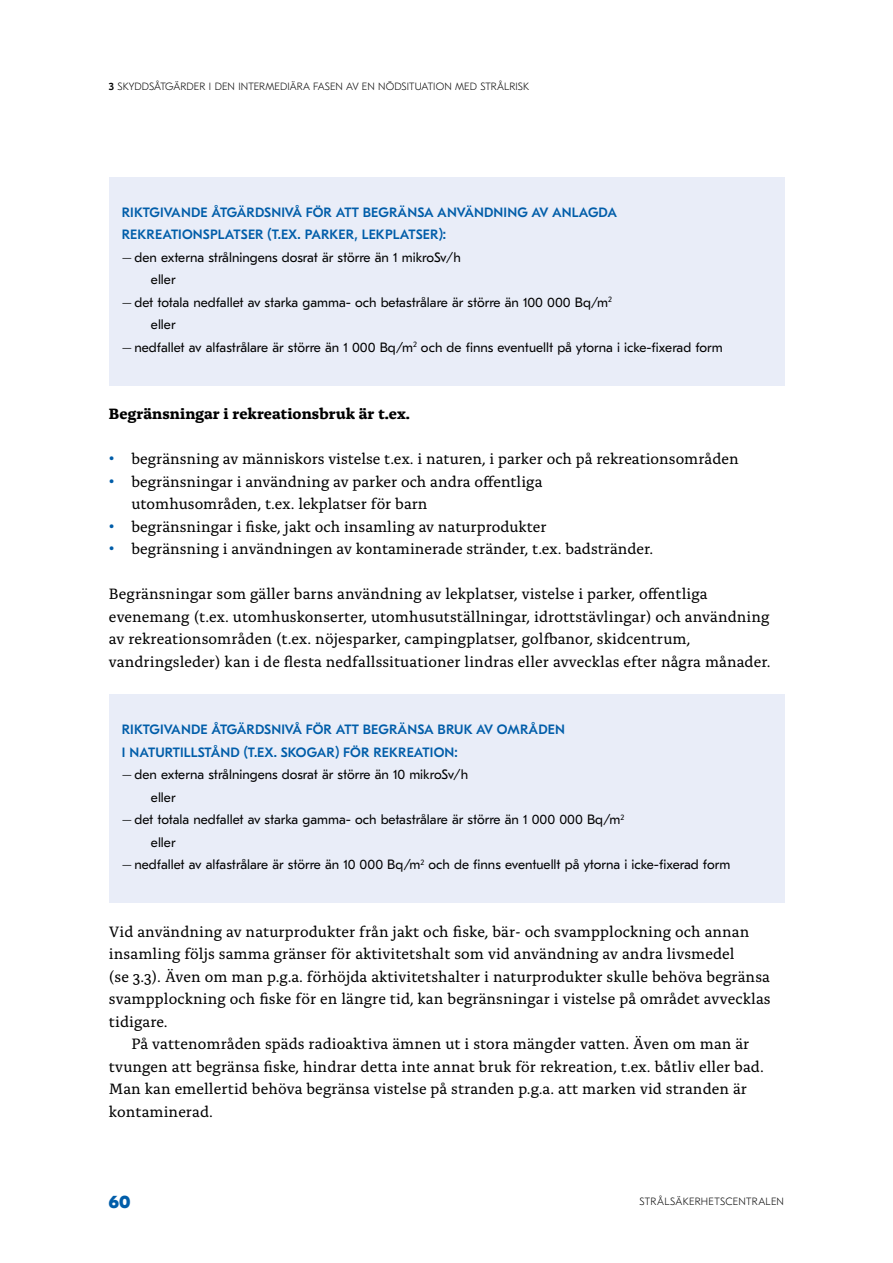
<style>
.page{position:relative;width:893px;height:1263px;background:#fff}
.page>*{position:absolute;margin:0;border:0;box-sizing:border-box;transform-origin:0 0}
.t1{font:800 18px "GT Eesti Display";color:#005da9}
.P_1{font:15.75px/22.5px "Alda OT";letter-spacing:.005em;color:#000}
.UL{font:15.75px/22.5px "Alda OT";color:#000}
.P_1-2{font:700 15.75px "Alda OT";letter-spacing:.005em;color:#000}
.väriboksin_tekstit_l{font:13.5px "GT Eesti Text";color:#000}
.väriboksin_sisältöot{font:500 13.5px/22.5px "GT Eesti Text";letter-spacing:.01em;color:#005da9}
.väriboksin_tekstit{font:13.5px "GT Eesti Text";color:#000}
.t2{font:100 10.5px "GT Eesti Text";letter-spacing:.01em;color:#000}
.s1{font-weight:500}
.s2{font-weight:100}
.s3{font-family:"GT Eesti Text";font-weight:500;color:#005da9}
</style>
<div class="page">
<div style="left:109px;top:177px;width:675px;height:78px;background:#e9edf8"></div>
<div style="left:109px;top:239px;width:675px;height:56px;background:#e9edf8"></div>
<div style="left:109px;top:284px;width:675px;height:56px;background:#e9edf8"></div>
<div style="left:109px;top:329px;width:675px;height:56px;background:#e9edf8"></div>
<div style="left:109px;top:694px;width:675px;height:79px;background:#e9edf8"></div>
<div style="left:109px;top:756px;width:675px;height:56px;background:#e9edf8"></div>
<div style="left:109px;top:801px;width:675px;height:56px;background:#e9edf8"></div>
<div style="left:109px;top:846px;width:675px;height:56px;background:#e9edf8"></div>
<p class="t2" style="left:109px;top:80px;width:422px"><span class="s1">3</span> SKYDDSÅTGÄRDER I DEN INTERMEDIÄRA FASEN AV EN NÖDSITUATION MED STRÅLRISK</p>
<p class="väriboksin_sisältöot" style="left:122px;top:201px;width:497px">RIKTGIVANDE ÅTGÄRDSNIVÅ FÖR ATT BEGRÄNSA ANVÄNDNING AV ANLAGDA<br>REKREATIONSPLATSER (T.EX. PARKER, LEKPLATSER):</p>
<p class="väriboksin_tekstit_l" style="left:122px;top:250px;width:341px"><span class="s2">–</span> den externa strålningens dosrat är större än 1 mikroSv/h</p>
<p class="väriboksin_tekstit" style="left:151px;top:272px;width:26px">eller</p>
<p class="väriboksin_tekstit_l" style="left:122px;top:295px;width:492px"><span class="s2">–</span> det totala nedfallet av starka gamma- och betastrålare är större än 100 000 Bq/m<sup>2</sup></p>
<p class="väriboksin_tekstit" style="left:151px;top:317px;width:26px">eller</p>
<p class="väriboksin_tekstit_l" style="left:122px;top:340px;width:603px"><span class="s2">–</span> nedfallet av alfastrålare är större än 1 000 Bq/m<sup>2</sup> och de finns eventuellt på ytorna i icke-fixerad form</p>
<p class="P_1-2" style="left:109px;top:408px;width:303px">Begränsningar i rekreationsbruk är t.ex.</p>
<p class="UL" style="left:109px;top:449px;width:631px"><span class="s3">•</span> begränsning av människors vistelse t.ex. i naturen, i parker och på rekreationsområden</p>
<p class="UL" style="left:131px;top:472px;width:412px;text-indent:-22px"><span class="s3">•</span> begränsningar i användning av parker och andra offentliga utomhusområden, t.ex. lekplatser för barn</p>
<p class="UL" style="left:109px;top:517px;width:439px"><span class="s3">•</span> begränsningar i fiske, jakt och insamling av naturprodukter</p>
<p class="UL" style="left:109px;top:539px;width:546px"><span class="s3">•</span> begränsning i användningen av kontaminerade stränder, t.ex. badstränder.</p>
<p class="P_1" style="left:109px;top:584px;width:663px">Begränsningar som gäller barns användning av lekplatser, vistelse i parker, offentliga evenemang (t.ex. utomhuskonserter, utomhusutställningar, idrottstävlingar) och användning av rekreationsområden (t.ex. nöjesparker, campingplatser, golfbanor, skidcentrum, vandringsleder) kan i de flesta nedfallssituationer lindras eller avvecklas efter några månader.</p>
<p class="väriboksin_sisältöot" style="left:122px;top:719px;width:445px">RIKTGIVANDE ÅTGÄRDSNIVÅ FÖR ATT BEGRÄNSA BRUK AV OMRÅDEN<br>I NATURTILLSTÅND (T.EX. SKOGAR) FÖR REKREATION:</p>
<p class="väriboksin_tekstit_l" style="left:122px;top:767px;width:348px"><span class="s2">–</span> den externa strålningens dosrat är större än 10 mikroSv/h</p>
<p class="väriboksin_tekstit" style="left:151px;top:790px;width:26px">eller</p>
<p class="väriboksin_tekstit_l" style="left:122px;top:812px;width:504px"><span class="s2">–</span> det totala nedfallet av starka gamma- och betastrålare är större än 1 000 000 Bq/m<sup>2</sup></p>
<p class="väriboksin_tekstit" style="left:151px;top:835px;width:26px">eller</p>
<p class="väriboksin_tekstit_l" style="left:122px;top:857px;width:610px"><span class="s2">–</span> nedfallet av alfastrålare är större än 10 000 Bq/m<sup>2</sup> och de finns eventuellt på ytorna i icke-fixerad form</p>
<p class="P_1" style="left:109px;top:922px;width:663px">Vid användning av naturprodukter från jakt och fiske, bär- och svampplockning och annan insamling följs samma gränser för aktivitetshalt som vid användning av andra livsmedel<br>(se 3.3). Även om man p.g.a. förhöjda aktivitetshalter i naturprodukter skulle behöva begränsa svampplockning och fiske för en längre tid, kan begränsningar i vistelse på området avvecklas tidigare.</p>
<p class="P_1" style="left:109px;top:1034px;width:656px;text-indent:22px">På vattenområden späds radioaktiva ämnen ut i stora mängder vatten. Även om man är tvungen att begränsa fiske, hindrar detta inte annat bruk för rekreation, t.ex. båtliv eller bad.<br>Man kan emellertid behöva begränsa vistelse på stranden p.g.a. att marken vid stranden är kontaminerad.</p>
<p class="t1" style="left:109px;top:1192px;width:23px">60</p>
<p class="t2" style="left:639px;top:1196px;width:146px">STRÅLSÄKERHETSCENTRALEN</p>
</div>
